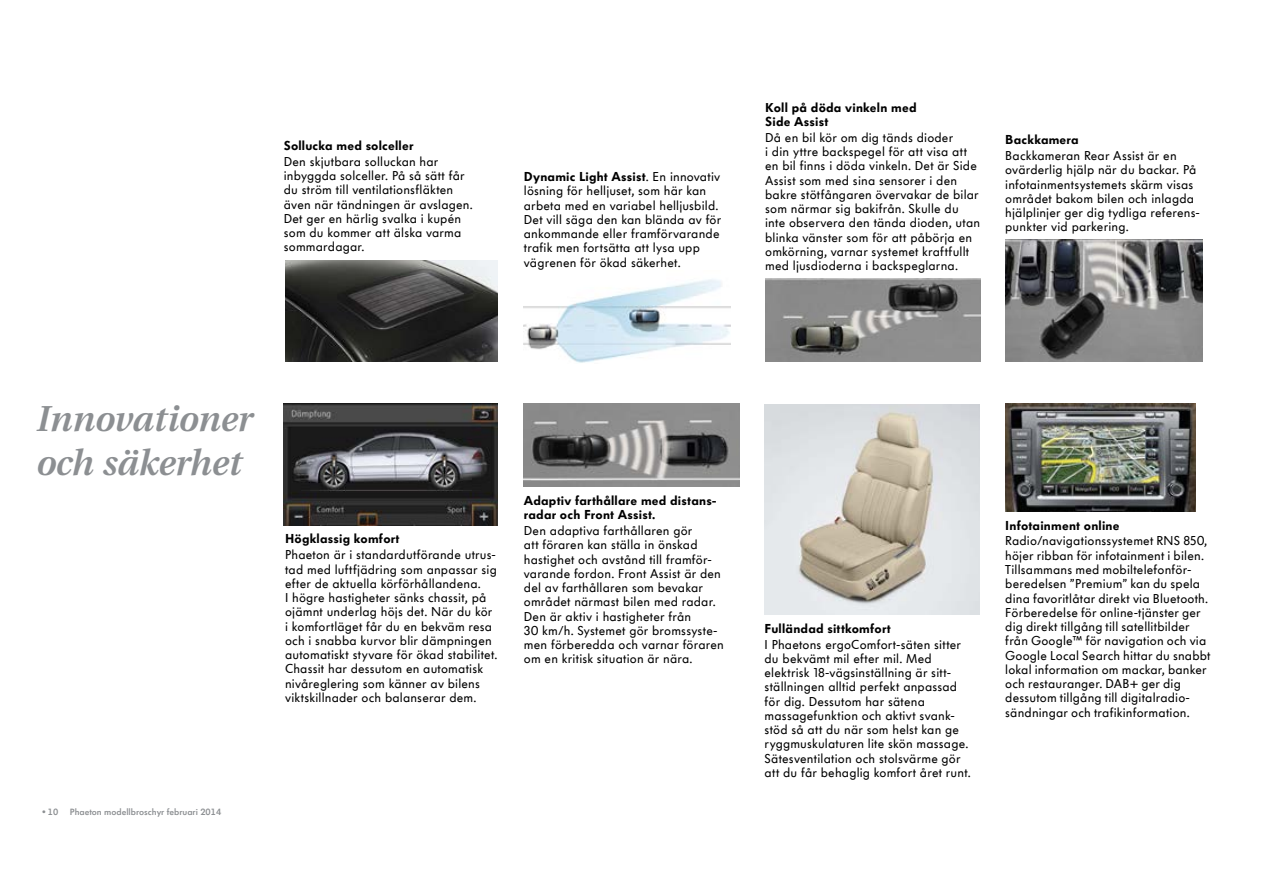
<style>
.page{position:relative;width:1263px;height:893px;background:#fff}
.page>*{position:absolute;margin:0;border:0;box-sizing:border-box;transform-origin:0 0}
.t1{font:italic 600 36px/44.2px "VW Utopia";color:#8c8f92}
.t2{font:12.75px/14.2px "VW Headline OT";letter-spacing:.015em;color:#000}
.t3{font:12.75px/14.2px "Volkswagen Headline";letter-spacing:.015em;color:#000}
.t4{font:900 12.75px/14.2px "VW Headline OT";letter-spacing:.015em;color:#000}
.t5{font:600 9px "VW Headline OT";color:#8c8f92}
.s1{font-family:"VW Headline OT"}
.s2{font-weight:900}
</style>
<div class="page">
<img style="left:765px;top:279px;width:215px;height:82px">
<img style="left:285px;top:260px;width:213px;height:101px">
<img style="left:765px;top:404px;width:215px;height:210px">
<img style="left:1005px;top:240px;width:197px;height:121px">
<img style="left:524px;top:404px;width:216px;height:83px">
<img style="left:283px;top:404px;width:215px;height:121px">
<img style="left:524px;top:279px;width:207px;height:84px">
<img style="left:1005px;top:404px;width:191px;height:107px">
<p class="t3" style="left:284px;top:138px;width:131px">Sollucka med solceller</p>
<p class="t2" style="left:284px;top:155px;width:191px">Den skjutbara solluckan har inbyggda solceller. På så sätt får du ström till ventilationsfläkten även när tändningen är avslagen.<br>Det ger en härlig svalka i kupén som du kommer att älska varma sommardagar.</p>
<p class="t3" style="left:524px;top:170px;width:198px">Dynamic Light Assist<span class="s1">. En innovativ</span></p>
<p class="t2" style="left:524px;top:184px;width:199px">lösning för helljuset, som här kan arbeta med en variabel helljusbild.<br>Det vill säga den kan blända av för ankommande eller framförvarande trafik men fortsätta att lysa upp vägrenen för ökad säkerhet.</p>
<p class="t4" style="left:765px;top:100px;width:153px">Koll på döda vinkeln med<br>Side Assist</p>
<p class="t2" style="left:765px;top:130px;width:216px">Då en bil kör om dig tänds dioder<br>i din yttre backspegel för att visa att en bil finns i döda vinkeln. Det är Side Assist som med sina sensorer i den bakre stötfångaren övervakar de bilar som närmar sig bakifrån. Skulle du inte observera den tända dioden, utan blinka vänster som för att påbörja en omkörning, varnar systemet kraftfullt med ljusdioderna i backspeglarna.</p>
<p class="t3" style="left:1005px;top:133px;width:75px">Backkamera</p>
<p class="t2" style="left:1005px;top:149px;width:196px">Backkameran Rear Assist är en ovärderlig hjälp när du backar. På infotainmentsystemets skärm visas området bakom bilen och inlagda hjälplinjer ger dig tydliga referens&shy;punkter vid parkering.</p>
<h1 class="t1" style="left:35px;top:397px;width:218px">Innovationer och säkerhet</h1>
<p class="t3" style="left:285px;top:532px;width:116px">Högklassig komfort</p>
<p class="t2" style="left:285px;top:548px;width:214px">Phaeton är i standardutförande utrus&shy;tad med luftfjädring som anpassar sig efter de aktuella körförhållandena.<br>I högre hastigheter sänks chassit, på ojämnt underlag höjs det. När du kör i komfortläget får du en bekväm resa och i snabba kurvor blir dämpningen automatiskt styvare för ökad stabilitet.<br>Chassit har dessutom en automatisk nivåreglering som känner av bilens viktskillnader och balanserar dem.</p>
<p class="t3" style="left:524px;top:493px;width:194px">Adaptiv farthållare med distans&shy;radar och Front Assist.</p>
<p class="t2" style="left:524px;top:524px;width:201px">Den adaptiva farthållaren gör<br>att föraren kan ställa in önskad hastighet och avstånd till framför&shy;varande fordon. Front Assist är den del av farthållaren som bevakar området närmast bilen med radar.<br>Den är aktiv i hastigheter från<br>30 km/h. Systemet gör bromssyste&shy;men förberedda och varnar föraren om en kritisk situation är nära.</p>
<p class="t5" style="left:43px;top:806px;width:17px"><span class="s2">•</span> 10</p>
<p class="t5" style="left:70px;top:806px;width:153px">Phaeton modellbroschyr februari 2014</p>
<p class="t3" style="left:764px;top:621px;width:128px">Fulländad sittkomfort</p>
<p class="t2" style="left:764px;top:637px;width:208px">I Phaetons ergoComfort-säten sitter du bekvämt mil efter mil. Med elektrisk 18-vägsinställning är sitt&shy;ställningen alltid perfekt anpassad för dig. Dessutom har sätena massagefunktion och aktivt svank&shy;stöd så att du när som helst kan ge ryggmuskulaturen lite skön massage.<br>Sätesventilation och stolsvärme gör att du får behaglig komfort året runt.</p>
<p class="t3" style="left:1005px;top:518px;width:116px">Infotainment online</p>
<p class="t2" style="left:1005px;top:534px;width:207px">Radio/navigationssystemet RNS 850, höjer ribban för infotainment i bilen.<br>Tillsammans med mobiltelefonför&shy;beredelsen ”Premium” kan du spela dina favoritlåtar direkt via Bluetooth.<br>Förberedelse för online-tjänster ger dig direkt tillgång till satellitbilder från Google™ för navigation och via Google Local Search hittar du snabbt lokal information om mackar, banker och restauranger. DAB+ ger dig dessutom tillgång till digitalradio&shy;sändningar och trafikinformation.</p>
</div>
